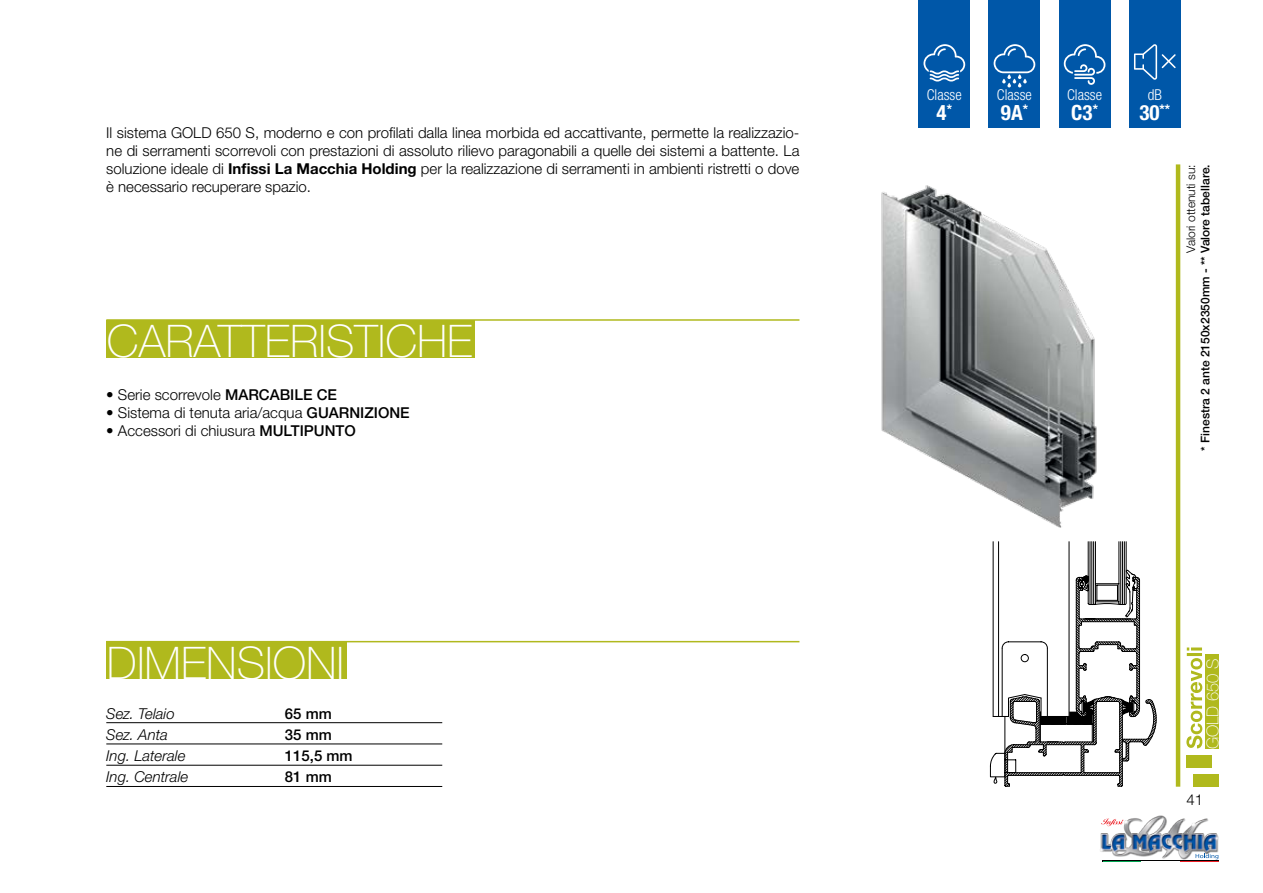
<style>
.page{position:relative;width:1263px;height:893px;background:#fff}
.page>*{position:absolute;margin:0;border:0;box-sizing:border-box;transform-origin:0 0}
.t1{font:100 45px "Helvetica Neue LT Std";color:#fff}
.t2{font:700 condensed 21px "Helvetica Neue LT Std";color:#fff}
.t3{font:100 16.5px "Helvetica Neue LT Std";color:#fff}
.t4{font:300 15px/18px "Helvetica Neue LT Std";color:#000;text-align:justify}
.t5{font:italic 300 15px "Helvetica Neue LT Std";color:#000}
.t6{font:300 condensed 15px "Helvetica Neue LT Std";color:#fff}
.t7{font:500 15px "Helvetica Neue LT Std";color:#000}
.t8{font:500 12px "Helvetica Neue LT Std";color:#000}
.t9{font:300 12px "Helvetica Neue LT Std";color:#000}
.s1{font-weight:700}
.s2{font-weight:500}
</style>
<div class="page">
<img style="left:1100px;top:815px;width:119px;height:39px">
<svg style="left:1102px;top:854px;width:117px;height:8px"></svg>
<svg style="left:1101px;top:819px;width:22px;height:7px"></svg>
<hr style="left:1176px;top:164px;width:4px;height:623px;background:#b0b91d">
<div style="left:106px;top:320px;width:369px;height:37px;background:#b0b91d"></div>
<div style="left:106px;top:642px;width:241px;height:37px;background:#b0b91d"></div>
<div style="left:1205px;top:654px;width:13px;height:94px;background:#b0b91d"></div>
<hr style="left:106px;top:319px;width:693px;height:2px;background:#b0b91d">
<hr style="left:106px;top:641px;width:693px;height:1px;background:#b0b91d">
<div style="left:1129px;top:0;width:51px;height:128px;background:#0057a8"></div>
<div style="left:1059px;top:0;width:51px;height:128px;background:#0057a8"></div>
<div style="left:989px;top:0;width:51px;height:128px;background:#0057a8"></div>
<div style="left:919px;top:0;width:51px;height:128px;background:#0057a8"></div>
<svg style="left:923px;top:44px;width:42px;height:38px"></svg>
<svg style="left:994px;top:44px;width:41px;height:43px"></svg>
<svg style="left:1064px;top:44px;width:41px;height:41px"></svg>
<svg style="left:1134px;top:44px;width:42px;height:36px"></svg>
<hr style="left:106px;top:722px;width:336px;height:1px;background:#000">
<hr style="left:106px;top:744px;width:336px;height:1px;background:#000">
<hr style="left:106px;top:765px;width:336px;height:1px;background:#000">
<hr style="left:106px;top:786px;width:336px;height:1px;background:#000">
<svg style="left:1186px;top:647px;width:16px;height:101px"></svg>
<div style="left:1186px;top:755px;width:26px;height:12px;background:#b0b91d"></div>
<div style="left:1193px;top:774px;width:25px;height:13px;background:#b0b91d"></div>
<svg style="left:990px;top:541px;width:167px;height:246px"></svg>
<img style="left:881px;top:185px;width:216px;height:343px">
<p class="t4" style="left:106px;top:124px;width:695px">Il sistema GOLD 650 S, moderno e con profilati dalla linea morbida ed accattivante, permette la realizzazio&shy;ne di serramenti scorrevoli con prestazioni di assoluto rilievo paragonabili a quelle dei sistemi a battente. La soluzione ideale di <span class="s1">Infissi La Macchia Holding</span> per la realizzazione di serramenti in ambienti ristretti o dove è necessario recuperare spazio.</p>
<h1 class="t1" style="left:107px;top:316px;width:367px">CARATTERISTICHE</h1>
<p class="t4" style="left:106px;top:385px;width:232px">• Serie scorrevole <span class="s2">MARCABILE CE</span></p>
<p class="t4" style="left:106px;top:403px;width:305px">• Sistema di tenuta aria/acqua <span class="s2">GUARNIZIONE</span></p>
<p class="t4" style="left:106px;top:421px;width:251px">• Accessori di chiusura <span class="s2">MULTIPUNTO</span></p>
<h1 class="t1" style="left:107px;top:637px;width:239px">DIMENSIONI</h1>
<p class="t5" style="left:106px;top:705px;width:70px">Sez. Telaio</p>
<p class="t7" style="left:285px;top:705px;width:48px">65 mm</p>
<p class="t5" style="left:106px;top:726px;width:63px">Sez. Anta</p>
<p class="t7" style="left:285px;top:726px;width:48px">35 mm</p>
<p class="t5" style="left:106px;top:747px;width:81px">Ing. Laterale</p>
<p class="t7" style="left:285px;top:747px;width:69px">115,5 mm</p>
<p class="t5" style="left:106px;top:768px;width:83px">Ing. Centrale</p>
<p class="t7" style="left:285px;top:768px;width:48px">81 mm</p>
<p class="t6" style="left:927px;top:86px;width:36px">Classe</p>
<h2 class="t2" style="left:937px;top:100px;width:17px">4<sup>*</sup></h2>
<p class="t6" style="left:997px;top:86px;width:36px">Classe</p>
<h2 class="t2" style="left:1001px;top:100px;width:29px">9A<sup>*</sup></h2>
<p class="t6" style="left:1067px;top:86px;width:36px">Classe</p>
<h2 class="t2" style="left:1071px;top:100px;width:28px">C3<sup>*</sup></h2>
<p class="t6" style="left:1148px;top:86px;width:16px">dB</p>
<h2 class="t2" style="left:1139px;top:100px;width:32px">30<sup>**</sup></h2>
<p class="t9" style="left:1183px;top:253px;width:90px;rotate:-90deg">Valori ottenuti su:</p>
<p class="t8" style="left:1198px;top:451px;width:288px;rotate:-90deg">* Finestra 2 ante 2150x2350mm - ** Valore tabellare.</p>
<p class="t3" style="left:1203px;top:749px;width:92px;rotate:-90deg">GOLD 650 S</p>
<p class="t4" style="left:1186px;top:790px;width:18px">41</p>
</div>
